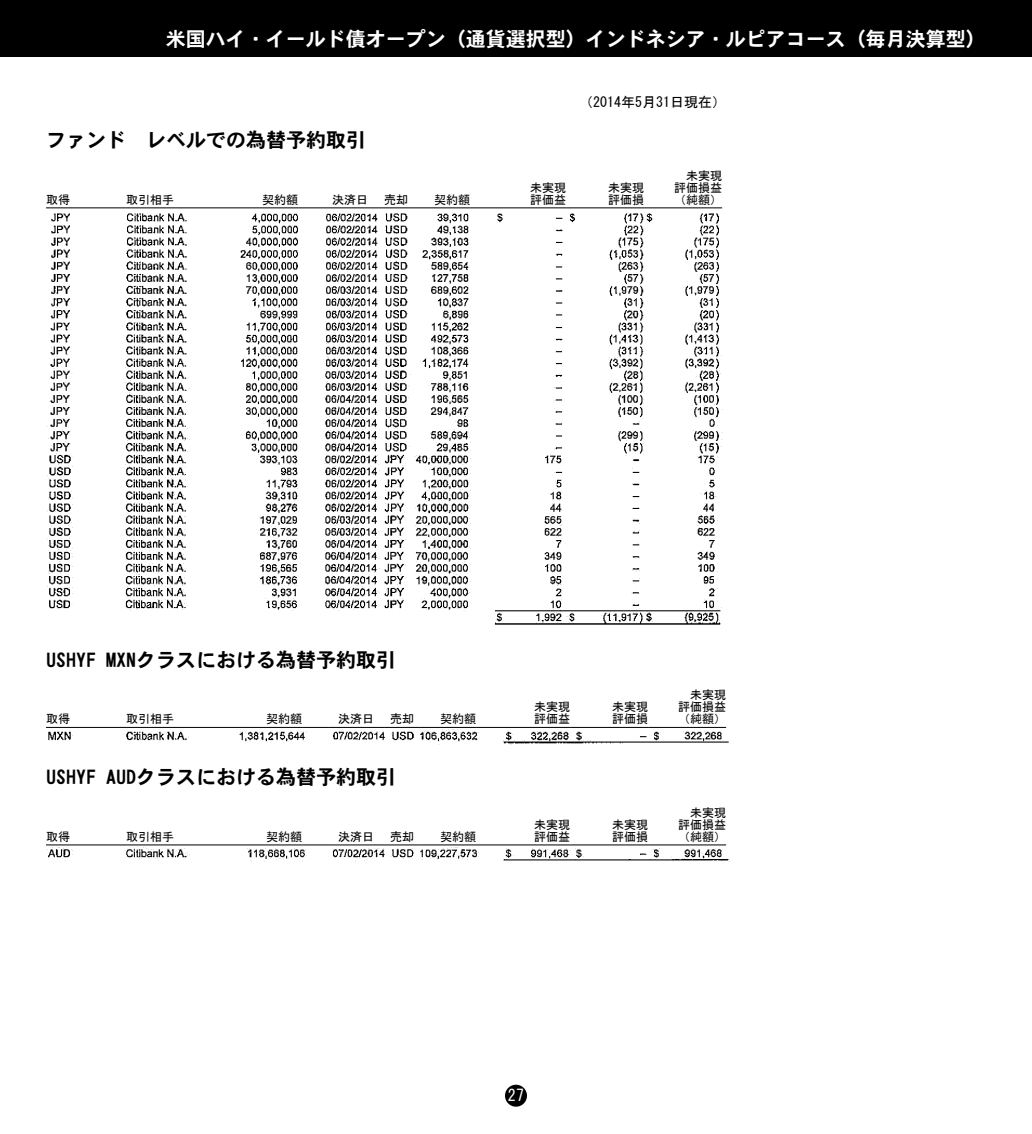
<style>
.page{position:relative;width:1032px;height:1134px;background:#fff}
.page>*{position:absolute;margin:0;border:0;box-sizing:border-box;transform-origin:0 0}
.t1{font:20px "DFHS Gothic W7 WIN RKSJ H";color:#000}
.t2{font:20px "DFHS Gothic W7 WIN RKSJ H";color:#fff}
.t3{font:16px "MS Gothic";color:#fff}
.t4{font:14px "MS Gothic";color:#000}
.t5{font:12px/12px "MS Gothic";color:#000}
</style>
<div class="page">
<div style="left:505px;top:1085px;width:22px;height:22px;background:#000;border-radius:50%"></div>
<div style="left:0;top:0;width:1032px;height:57px;background:#000"></div>
<hr style="left:46px;top:207px;width:80px;height:1px;background:#000">
<hr style="left:126px;top:207px;width:116px;height:1px;background:#000">
<hr style="left:242px;top:207px;width:56px;height:1px;background:#000">
<svg style="left:298px;top:207px;width:24px;height:1px"></svg>
<hr style="left:322px;top:207px;width:56px;height:1px;background:#000">
<hr style="left:378px;top:207px;width:36px;height:1px;background:#000">
<hr style="left:414px;top:207px;width:56px;height:1px;background:#000">
<hr style="left:470px;top:207px;width:96px;height:1px;background:#000">
<hr style="left:566px;top:207px;width:78px;height:1px;background:#000">
<hr style="left:644px;top:207px;width:78px;height:1px;background:#000">
<hr style="left:46px;top:727px;width:80px;height:1px;background:#000">
<hr style="left:126px;top:727px;width:116px;height:1px;background:#000">
<hr style="left:242px;top:727px;width:60px;height:1px;background:#000">
<svg style="left:302px;top:727px;width:26px;height:1px"></svg>
<hr style="left:328px;top:727px;width:56px;height:1px;background:#000">
<hr style="left:384px;top:727px;width:36px;height:1px;background:#000">
<hr style="left:420px;top:727px;width:56px;height:1px;background:#000">
<hr style="left:476px;top:727px;width:94px;height:1px;background:#000">
<hr style="left:570px;top:727px;width:78px;height:1px;background:#000">
<hr style="left:648px;top:727px;width:78px;height:1px;background:#000">
<hr style="left:46px;top:844px;width:80px;height:1px;background:#000">
<hr style="left:126px;top:844px;width:116px;height:1px;background:#000">
<hr style="left:242px;top:844px;width:60px;height:1px;background:#000">
<svg style="left:302px;top:844px;width:26px;height:1px"></svg>
<hr style="left:328px;top:844px;width:56px;height:1px;background:#000">
<hr style="left:384px;top:844px;width:36px;height:1px;background:#000">
<hr style="left:420px;top:844px;width:56px;height:1px;background:#000">
<hr style="left:476px;top:844px;width:94px;height:1px;background:#000">
<hr style="left:570px;top:844px;width:78px;height:1px;background:#000">
<hr style="left:648px;top:844px;width:78px;height:1px;background:#000">
<img style="left:47px;top:213px;width:676px;height:412px">
<img style="left:48px;top:729px;width:681px;height:16px">
<img style="left:47px;top:847px;width:683px;height:15px">
<h1 class="t2" style="left:166px;top:29px;width:822px">米国ハイ・イールド債オープン（通貨選択型）インドネシア・ルピアコース（毎月決算型）</h1>
<h1 class="t1" style="left:46px;top:130px;width:321px">ファンド　レベルでの為替予約取引</h1>
<p class="t4" style="left:579px;top:95px;width:148px">（2014年5月31日現在）</p>
<p class="t5" style="left:46px;top:194px;width:25px">取得</p>
<p class="t5" style="left:126px;top:194px;width:49px">取引相手</p>
<p class="t5" style="left:262px;top:194px;width:37px">契約額</p>
<p class="t5" style="left:332px;top:194px;width:37px">決済日</p>
<p class="t5" style="left:384px;top:194px;width:25px">売却</p>
<p class="t5" style="left:434px;top:194px;width:38px">契約額</p>
<p class="t5" style="left:530px;top:182px;width:37px">未実現評価益</p>
<p class="t5" style="left:608px;top:182px;width:37px">未実現評価損</p>
<p class="t5" style="left:674px;top:170px;width:49px;text-align:justify;text-indent:12px">未実現評価損益（純額）</p>
<h1 class="t1" style="left:46px;top:649px;width:351px">USHYF MXNクラスにおける為替予約取引</h1>
<p class="t5" style="left:46px;top:713px;width:25px">取得</p>
<p class="t5" style="left:126px;top:713px;width:49px">取引相手</p>
<p class="t5" style="left:266px;top:713px;width:37px">契約額</p>
<p class="t5" style="left:338px;top:713px;width:37px">決済日</p>
<p class="t5" style="left:390px;top:713px;width:25px">売却</p>
<p class="t5" style="left:440px;top:713px;width:37px">契約額</p>
<p class="t5" style="left:534px;top:701px;width:37px">未実現評価益</p>
<p class="t5" style="left:612px;top:701px;width:37px">未実現評価損</p>
<h1 class="t1" style="left:46px;top:767px;width:351px">USHYF AUDクラスにおける為替予約取引</h1>
<p class="t5" style="left:46px;top:831px;width:25px">取得</p>
<p class="t5" style="left:126px;top:831px;width:49px">取引相手</p>
<p class="t5" style="left:266px;top:831px;width:37px">契約額</p>
<p class="t5" style="left:338px;top:831px;width:37px">決済日</p>
<p class="t5" style="left:390px;top:831px;width:25px">売却</p>
<p class="t5" style="left:440px;top:831px;width:37px">契約額</p>
<p class="t5" style="left:534px;top:819px;width:37px">未実現評価益</p>
<p class="t5" style="left:612px;top:819px;width:37px">未実現評価損</p>
<p class="t5" style="left:678px;top:689px;width:49px;text-align:justify;text-indent:12px">未実現評価損益（純額）</p>
<p class="t5" style="left:678px;top:807px;width:49px;text-align:justify;text-indent:12px">未実現評価損益（純額）</p>
<h2 class="t3" style="left:508px;top:1088px;width:17px">27</h2>
</div>
